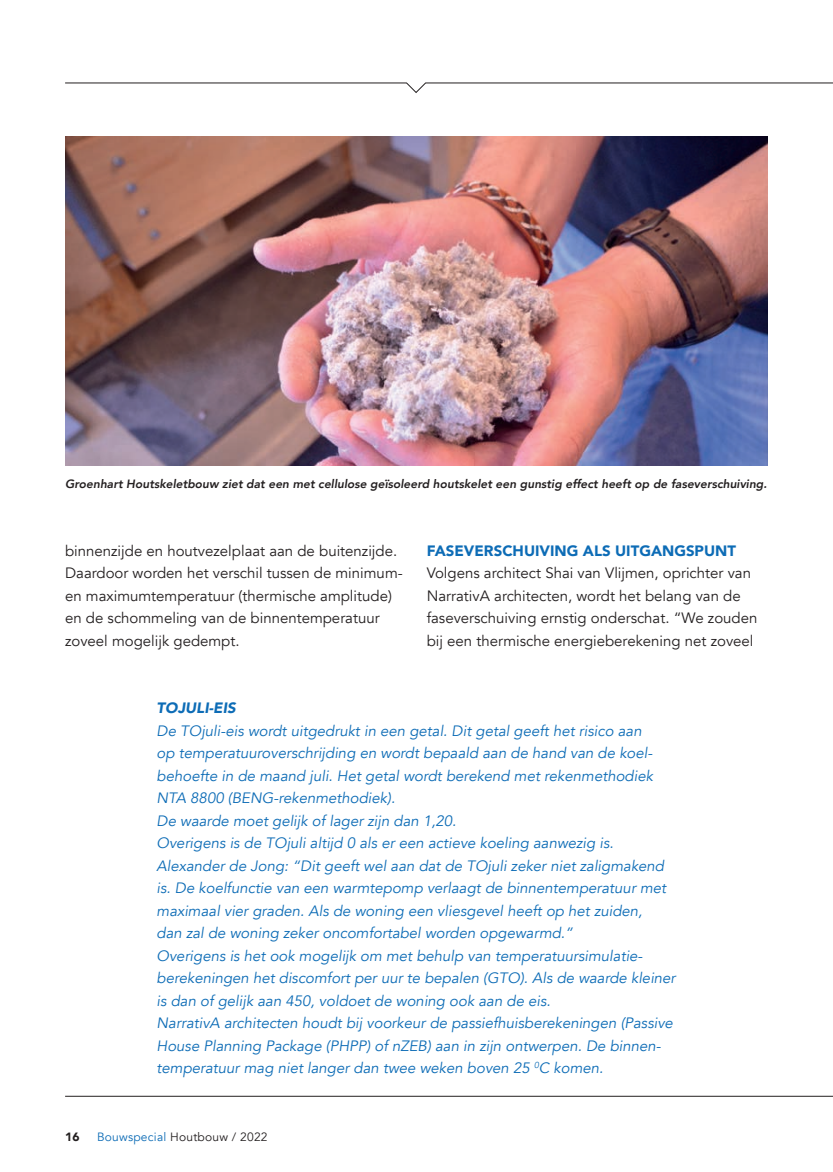
<style>
.page{position:relative;width:833px;height:1172px;background:#fff}
.page>*{position:absolute;margin:0;border:0;box-sizing:border-box;transform-origin:0 0}
.t1{font:italic 15px/22.5px "Avenir";color:#0d6cb6}
.t2{font:15px/22.5px "Avenir";color:#231f20}
.t3{font:900 15px "Avenir";color:#0d6cb6}
.t4{font:italic 900 15px "Avenir";color:#0d6cb6}
.t5{font:italic 800 12px "Avenir";color:#231f20}
.t6{font:12px "Avenir";letter-spacing:.02em;color:#231f20}
.t7{font:900 12px "Avenir";color:#231f20}
.s1{color:#0d6cb6}
</style>
<div class="page">
<svg style="left:65px;top:82px;width:768px;height:11px"></svg>
<hr style="left:65px;top:1096px;width:768px;height:1px;background:#231f20">
<img style="left:65px;top:136px;width:702px;height:330px">
<p class="t5" style="left:65px;top:477px;width:703px">Groenhart Houtskeletbouw ziet dat een met cellulose geïsoleerd houtskelet een gunstig effect heeft op de faseverschuiving.</p>
<p class="t2" style="left:65px;top:540px;width:339px">binnenzijde en houtvezelplaat aan de buitenzijde.<br>Daardoor worden het verschil tussen de minimum&shy;en maximumtemperatuur (thermische amplitude) en de schommeling van de binnentemperatuur zoveel mogelijk gedempt.</p>
<p class="t3" style="left:426px;top:538px;width:311px">FASEVERSCHUIVING ALS UITGANGSPUNT</p>
<p class="t2" style="left:426px;top:562px;width:332px">Volgens architect Shai van Vlijmen, oprichter van NarrativA architecten, wordt het belang van de faseverschuiving ernstig onderschat. “We zouden bij een thermische energieberekening net zoveel</p>
<p class="t4" style="left:157px;top:696px;width:81px">TOJULI-EIS</p>
<p class="t1" style="left:157px;top:720px;width:520px">De TOjuli-eis wordt uitgedrukt in een getal. Dit getal geeft het risico aan<br>op temperatuuroverschrijding en wordt bepaald aan de hand van de koel&shy;behoefte in de maand juli. Het getal wordt berekend met rekenmethodiek NTA 8800 (BENG-rekenmethodiek).<br>De waarde moet gelijk of lager zijn dan 1,20.<br>Overigens is de TOjuli altijd 0 als er een actieve koeling aanwezig is.<br>Alexander de Jong: “Dit geeft wel aan dat de TOjuli zeker niet zaligmakend is. De koelfunctie van een warmtepomp verlaagt de binnentemperatuur met maximaal vier graden. Als de woning een vliesgevel heeft op het zuiden,<br>dan zal de woning zeker oncomfortabel worden opgewarmd.”<br>Overigens is het ook mogelijk om met behulp van temperatuursimulatie&shy;berekeningen het discomfort per uur te bepalen (GTO). Als de waarde kleiner is dan of gelijk aan 450, voldoet de woning ook aan de eis.<br>NarrativA architecten houdt bij voorkeur de passiefhuisberekeningen (Passive House Planning Package (PHPP) of nZEB) aan in zijn ontwerpen. De binnen&shy;temperatuur mag niet langer dan twee weken boven 25 <sup>0</sup>C komen.</p>
<p class="t7" style="left:65px;top:1126px;width:16px">16</p>
<p class="t6" style="left:97px;top:1130px;width:172px"><span class="s1">Bouwspecial</span> Houtbouw / 2022</p>
</div>
